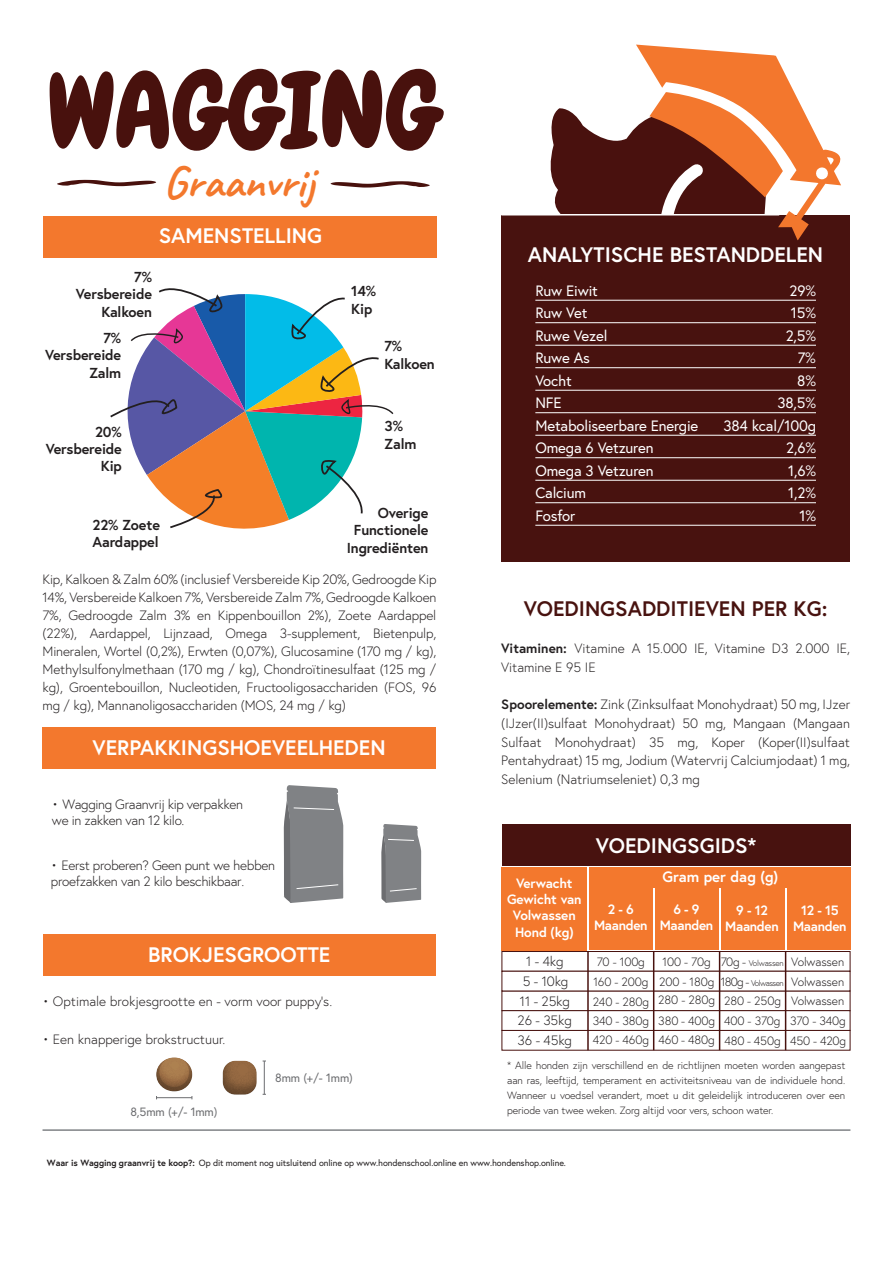
<style>
.page{position:relative;width:893px;height:1263px;background:#fff}
.page>*{position:absolute;margin:0;border:0;box-sizing:border-box;transform-origin:0 0}
.t1{font:105.75px "Chewy";color:#48110d}
.t2{font:700 45.75px "Caveat";color:#f3782d}
.t3{font:700 21px "Europa";color:#fff}
.t4{font:700 21px "Europa";color:#48120f}
.t5{font:15px "Europa";letter-spacing:-.01em;color:#fff}
.t6{font:700 15px "Europa";color:#fff}
.t7{font:700 14.4px/17.2px "Europa";letter-spacing:-.01em;color:#231f20}
.t8{font:300 13.5px/18px "Europa";letter-spacing:-.01em;color:#231f20}
.t9{font:700 13.5px/16.2px "Europa";letter-spacing:-.025em;color:#fff;text-align:center}
.t10{font:300 12px/19.4px "Europa";letter-spacing:-.01em;color:#231f20;text-align:center}
.t11{font:12px "Europa";letter-spacing:-.01em;color:#6c6d70}
.t12{font:300 10.5px/15px "Europa";letter-spacing:-.01em;color:#231f20;text-align:justify}
.t13{font:9px "Europa";letter-spacing:-.01em;color:#231f20}
.t14{font:300 8.25px "Europa";letter-spacing:-.065em;color:#231f20}
.t15{font:300 8.25px "Europa";letter-spacing:-.03em;color:#231f20}
.s1{font-weight:700}
.s2{font-size:12px}
</style>
<div class="page">
<svg style="left:550px;top:108px;width:86px;height:106px;fill:#49110e"></svg>
<hr style="left:43px;top:1129px;width:807px;height:2px;background:#808285">
<div style="left:44px;top:216px;width:393px;height:42px;background:#f3782d"></div>
<div style="left:501px;top:215px;width:349px;height:346px;background:#48120f"></div>
<hr style="left:535px;top:300px;width:281px;height:1px;background:#fff">
<hr style="left:535px;top:322px;width:281px;height:1px;background:#fff">
<hr style="left:535px;top:345px;width:281px;height:1px;background:#fff">
<hr style="left:535px;top:367px;width:281px;height:1px;background:#fff">
<hr style="left:535px;top:390px;width:281px;height:1px;background:#fff">
<hr style="left:535px;top:412px;width:281px;height:1px;background:#fff">
<hr style="left:535px;top:435px;width:281px;height:1px;background:#fff">
<hr style="left:535px;top:457px;width:281px;height:1px;background:#fff">
<hr style="left:535px;top:480px;width:281px;height:1px;background:#fff">
<hr style="left:535px;top:502px;width:281px;height:1px;background:#fff">
<hr style="left:535px;top:525px;width:281px;height:1px;background:#fff">
<svg style="left:110px;top:288px;width:284px;height:241px"></svg>
<div style="left:44px;top:934px;width:392px;height:42px;background:#f3782d"></div>
<div style="left:501px;top:951px;width:349px;height:21px;background:#fff;border:1px solid #48120f"></div>
<div style="left:501px;top:971px;width:349px;height:20px;background:#fff;border:1px solid #48120f"></div>
<div style="left:501px;top:1010px;width:349px;height:21px;background:#fff;border:1px solid #48120f"></div>
<hr style="left:653px;top:951px;width:1px;height:99px;background:#48120f">
<hr style="left:587px;top:951px;width:2px;height:99px;background:#48120f">
<hr style="left:719px;top:951px;width:1px;height:99px;background:#48120f">
<hr style="left:785px;top:951px;width:1px;height:99px;background:#48120f">
<div style="left:589px;top:889px;width:64px;height:61px;background:#f3782d"></div>
<div style="left:501px;top:867px;width:86px;height:83px;background:#f3782d"></div>
<div style="left:502px;top:824px;width:348px;height:42px;background:#48120f"></div>
<div style="left:655px;top:889px;width:64px;height:61px;background:#f3782d"></div>
<div style="left:721px;top:889px;width:63px;height:61px;background:#f3782d"></div>
<div style="left:589px;top:867px;width:261px;height:20px;background:#f3782d"></div>
<div style="left:787px;top:888px;width:63px;height:62px;background:#f3782d"></div>
<hr style="left:157px;top:1097px;width:35px;height:1px;background:#6c6d70">
<svg style="left:156px;top:1068px;width:37px;height:24px"></svg>
<svg style="left:157px;top:1057px;width:34px;height:32px"></svg>
<hr style="left:264px;top:1061px;width:1px;height:33px;background:#6c6d70">
<svg style="left:222px;top:1060px;width:35px;height:35px"></svg>
<div style="left:43px;top:727px;width:393px;height:42px;background:#f3782d"></div>
<svg style="left:284px;top:785px;width:59px;height:118px;background:#87898c"></svg>
<svg style="left:381px;top:824px;width:40px;height:79px;background:#898b8e"></svg>
<svg style="left:636px;top:45px;width:205px;height:196px"></svg>
<svg style="left:57px;top:180px;width:99px;height:6px"></svg>
<svg style="left:331px;top:181px;width:99px;height:7px"></svg>
<hr style="left:501px;top:214px;width:278px;height:1px;background:#fff">
<h1 class="t1" style="left:47px;top:44px;width:396px">WAGGING</h1>
<h2 class="t2" style="left:163px;top:153px;width:153px">Graanvrij</h2>
<h3 class="t3" style="left:159px;top:221px;width:165px">SAMENSTELLING</h3>
<p class="t7" style="left:76px;top:268px;width:78px;text-align:right">7%<br>Versbereide<br>Kalkoen</p>
<p class="t7" style="left:45px;top:329px;width:78px;text-align:right">7%<br>Versbereide<br>Zalm</p>
<p class="t7" style="left:46px;top:422px;width:78px;text-align:right">20%<br>Versbereide<br>Kip</p>
<p class="t7" style="left:93px;top:516px;width:69px">22% Zoete<br>Aardappel</p>
<p class="t7" style="left:351px;top:282px;width:26px">14%<br>Kip</p>
<p class="t7" style="left:384px;top:337px;width:52px">7%<br>Kalkoen</p>
<p class="t7" style="left:385px;top:417px;width:33px">3%<br>Zalm</p>
<p class="t7" style="left:347px;top:504px;width:83px;text-align:right">Overige<br>Functionele<br>Ingrediënten</p>
<p class="t8" style="left:43px;top:570px;width:396px;text-align:justify">Kip, Kalkoen &amp; Zalm 60% (inclusief Versbereide Kip 20%, Gedroogde Kip 14%, Versbereide Kalkoen 7%, Versbereide Zalm 7%, Gedroogde Kalkoen 7%, Gedroogde Zalm 3% en Kippenbouillon 2%), Zoete Aardappel (22%), Aardappel, Lijnzaad, Omega 3-supplement, Bietenpulp, Mineralen, Wortel (0,2%), Erwten (0,07%), Glucosamine (170 mg / kg), Methylsulfonylmethaan (170 mg / kg), Chondroïtinesulfaat (125 mg / kg), Groentebouillon, Nucleotiden, Fructooligosacchariden (FOS, 96 mg / kg), Mannanoligosacchariden (MOS, 24 mg / kg)</p>
<h3 class="t3" style="left:92px;top:733px;width:295px">VERPAKKINGSHOEVEELHEDEN</h3>
<p class="t8" style="left:52px;top:796px;width:193px;line-height:16.2px">• Wagging Graanvrij kip verpakken we in zakken van 12 kilo.</p>
<p class="t8" style="left:51px;top:857px;width:226px;line-height:16.2px">• Eerst proberen? Geen punt we hebben proefzakken van 2 kilo beschikbaar.</p>
<h3 class="t3" style="left:148px;top:940px;width:184px">BROKJESGROOTTE</h3>
<p class="t8" style="left:43px;top:992px;width:291px">• Optimale brokjesgrootte en - vorm voor puppy’s.</p>
<p class="t8" style="left:43px;top:1030px;width:184px">• Een knapperige brokstructuur.</p>
<p class="t11" style="left:130px;top:1104px;width:89px">8,5mm (+/- 1mm)</p>
<p class="t11" style="left:275px;top:1070px;width:79px">8mm (+/- 1mm)</p>
<h3 class="t3" style="left:528px;top:240px;width:297px">ANALYTISCHE BESTANDDELEN</h3>
<p class="t5" style="left:535px;top:281px;width:64px">Ruw Eiwit</p>
<p class="t5" style="left:789px;top:281px;width:28px">29%</p>
<p class="t5" style="left:535px;top:303px;width:54px">Ruw Vet</p>
<p class="t5" style="left:791px;top:303px;width:27px">15%</p>
<p class="t5" style="left:535px;top:326px;width:74px">Ruwe Vezel</p>
<p class="t5" style="left:786px;top:326px;width:32px">2,5%</p>
<p class="t5" style="left:535px;top:348px;width:56px">Ruwe As</p>
<p class="t5" style="left:798px;top:348px;width:20px">7%</p>
<p class="t5" style="left:535px;top:371px;width:38px">Vocht</p>
<p class="t5" style="left:797px;top:371px;width:20px">8%</p>
<p class="t5" style="left:535px;top:393px;width:28px">NFE</p>
<p class="t5" style="left:777px;top:393px;width:40px">38,5%</p>
<p class="t5" style="left:535px;top:416px;width:165px">Metaboliseerbare Energie</p>
<p class="t5" style="left:723px;top:416px;width:94px">384 kcal/100g</p>
<p class="t5" style="left:535px;top:438px;width:120px">Omega 6 Vetzuren</p>
<p class="t5" style="left:786px;top:438px;width:31px">2,6%</p>
<p class="t5" style="left:535px;top:461px;width:120px">Omega 3 Vetzuren</p>
<p class="t5" style="left:788px;top:461px;width:29px">1,6%</p>
<p class="t5" style="left:535px;top:483px;width:52px">Calcium</p>
<p class="t5" style="left:788px;top:483px;width:29px">1,2%</p>
<p class="t5" style="left:535px;top:506px;width:41px">Fosfor</p>
<p class="t5" style="left:799px;top:506px;width:18px">1%</p>
<h3 class="t4" style="left:524px;top:594px;width:305px">VOEDINGSADDITIEVEN PER KG:</h3>
<p class="t8" style="left:501px;top:638px;width:350px;line-height:18.8px"><span class="s1">Vitaminen:</span> Vitamine A 15.000 IE, Vitamine D3 2.000 IE,<br>Vitamine E 95 IE</p>
<p class="t8" style="left:501px;top:695px;width:350px;line-height:18.8px;text-align:justify"><span class="s1">Spoorelemente:</span> Zink (Zinksulfaat Monohydraat) 50 mg, IJzer (IJzer(II)sulfaat Monohydraat) 50 mg, Mangaan (Mangaan Sulfaat Monohydraat) 35 mg, Koper (Koper(II)sulfaat Pentahydraat) 15 mg, Jodium (Watervrij Calciumjodaat) 1 mg, Selenium (Natriumseleniet) 0,3 mg</p>
<h3 class="t3" style="left:596px;top:831px;width:162px">VOEDINGSGIDS*</h3>
<p class="t6" style="left:662px;top:866px;width:117px">Gram per dag (g)</p>
<p class="t9" style="left:594px;top:901px;width:55px">2 -6<br>Maanden</p>
<p class="t9" style="left:660px;top:901px;width:55px">6 -9<br>Maanden</p>
<p class="t9" style="left:725px;top:902px;width:55px">9 - 12<br>Maanden</p>
<p class="t9" style="left:793px;top:902px;width:55px">12 - 15<br>Maanden</p>
<p class="t9" style="left:507px;top:875px;width:76px">Verwacht<br>Gewicht van<br>Volwassen<br>Hond (kg)</p>
<p class="t6" style="left:702px;top:867px;width:124px">Grams per day (g)</p>
<p class="t8" style="left:518px;top:951px;width:56px;line-height:19.6px;text-align:center">1 - 4kg<br>5 - 10kg<br>11 - 25kg<br>26 - 35kg<br>36 - 45kg</p>
<p class="t10" style="left:593px;top:952px;width:58px">70 - 100g<br>160 - 200g<br>240 - 280g<br>340 - 380g<br>420 - 460g</p>
<p class="t10" style="left:658px;top:952px;width:58px">100 - 70g<br>200 - 180g<br>280 - 280g</p>
<p class="t10" style="left:791px;top:952px;width:54px;text-align:justify">Volwassen Volwassen Volwassen</p>
<p class="t15" style="left:721px;top:958px;width:65px"><span class="s2">70g -</span> Volwassen</p>
<p class="t14" style="left:721px;top:978px;width:64px"><span class="s2">180g -</span> Volwassen</p>
<p class="t10" style="left:724px;top:991px;width:124px;line-height:19.8px;text-align:left">280 - 250g<br>400 - 370g<br>480 - 450g 450 - 420g</p>
<p class="t10" style="left:658px;top:1011px;width:58px;text-align:left">380 - 400g<br>460 - 480g</p>
<p class="t10" style="left:790px;top:1011px;width:57px">370 - 340g</p>
<p class="t12" style="left:507px;top:1058px;width:340px">* Alle honden zijn verschillend en de richtlijnen moeten worden aangepast aan ras, leeftijd, temperament en activiteitsniveau van de individuele hond.<br>Wanneer u voedsel verandert, moet u dit geleidelijk introduceren over een periode van twee weken. Zorg altijd voor vers, schoon water.</p>
<p class="t13" style="left:47px;top:1157px;width:521px"><span class="s1">Waar is Wagging graanvrij te koop?:</span> Op dit moment nog uitsluitend online op www.hondenschool.online en www.hondenshop.online.</p>
</div>
